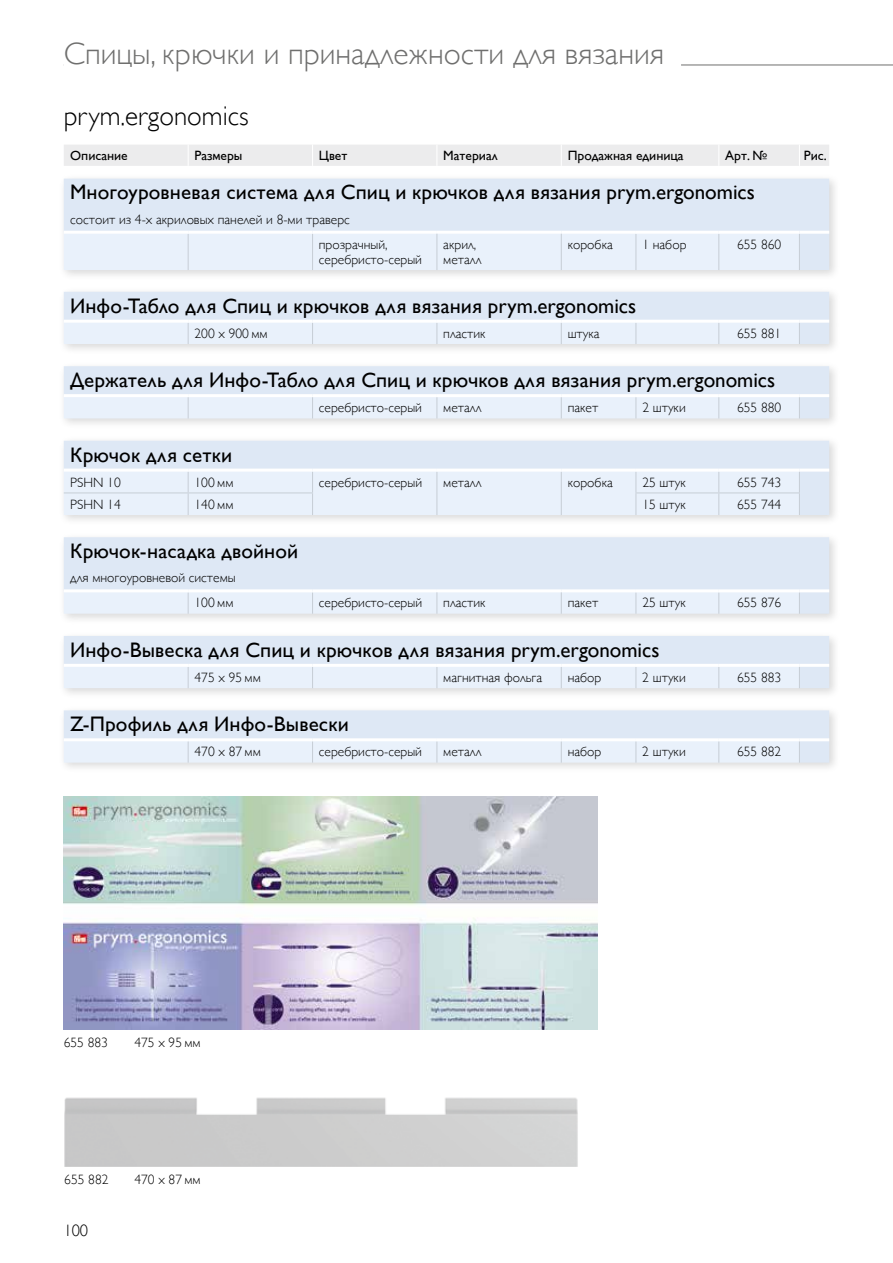
<style>
.page{position:relative;width:893px;height:1263px;background:#fff}
.page>*{position:absolute;margin:0;border:0;box-sizing:border-box;transform-origin:0 0}
.t1{font:300 31.5px "Gill Sans";color:#6f6f6e}
.t2{font:300 27px "Gill Sans";color:#000}
.t3{font:21px "Gill Sans";letter-spacing:.005em;color:#000}
.t4{font:300 16.5px "Gill Sans";color:#000}
.t5{font:300 13.5px/24.9px "Gill Sans";color:#000}
.t6{font:13.5px "Gill Sans";color:#000}
</style>
<div class="page">
<img style="left:64px;top:797px;width:533px;height:233px">
<img style="left:64px;top:1097px;width:514px;height:69px">
<hr style="left:64px;top:65px;width:829px;height:1px;background:#6f6f6e">
<div style="left:64px;top:60px;width:617px;height:8px;background:#fff"></div>
<div style="left:59px;top:173px;width:781px;height:108px;background:#000;opacity:.15"></div>
<div style="left:64px;top:179px;width:765px;height:91px;background:#dee8f5"></div>
<div style="left:64px;top:234px;width:735px;height:36px;background:#e9f1fb"></div>
<hr style="left:188px;top:234px;width:1px;height:36px;background:#c8cfd7">
<hr style="left:312px;top:234px;width:1px;height:36px;background:#c8cfd7">
<hr style="left:635px;top:234px;width:1px;height:36px;background:#c8cfd7">
<hr style="left:718px;top:234px;width:1px;height:36px;background:#c8cfd7">
<hr style="left:799px;top:234px;width:1px;height:36px;background:#c8cfd7">
<hr style="left:64px;top:231px;width:124px;height:3px;background:#fff">
<hr style="left:188px;top:231px;width:125px;height:3px;background:#fff">
<hr style="left:313px;top:231px;width:124px;height:3px;background:#fff">
<hr style="left:437px;top:231px;width:124px;height:3px;background:#fff">
<hr style="left:561px;top:231px;width:75px;height:3px;background:#fff">
<hr style="left:636px;top:231px;width:83px;height:3px;background:#fff">
<hr style="left:719px;top:231px;width:80px;height:3px;background:#fff">
<hr style="left:799px;top:231px;width:30px;height:3px;background:#fff">
<hr style="left:561px;top:234px;width:1px;height:36px;background:#c8cfd7">
<hr style="left:436px;top:234px;width:1px;height:36px;background:#c8cfd7">
<div style="left:59px;top:286px;width:781px;height:69px;background:#000;opacity:.15"></div>
<svg style="left:64px;top:292px;width:765px;height:52px;background:#e2ebf7"></svg>
<hr style="left:64px;top:320px;width:124px;height:3px;background:#fff">
<hr style="left:188px;top:320px;width:125px;height:3px;background:#fff">
<hr style="left:313px;top:320px;width:124px;height:3px;background:#fff">
<hr style="left:437px;top:320px;width:124px;height:3px;background:#fff">
<hr style="left:561px;top:320px;width:75px;height:3px;background:#fff">
<hr style="left:636px;top:320px;width:83px;height:3px;background:#fff">
<hr style="left:719px;top:320px;width:80px;height:3px;background:#fff">
<hr style="left:799px;top:320px;width:30px;height:3px;background:#fff">
<div style="left:59px;top:361px;width:781px;height:69px;background:#000;opacity:.15"></div>
<svg style="left:64px;top:366px;width:765px;height:52px;background:#e2ebf7"></svg>
<hr style="left:64px;top:394px;width:124px;height:3px;background:#fff">
<hr style="left:188px;top:394px;width:125px;height:3px;background:#fff">
<hr style="left:313px;top:394px;width:124px;height:3px;background:#fff">
<hr style="left:437px;top:394px;width:124px;height:3px;background:#fff">
<hr style="left:561px;top:394px;width:75px;height:3px;background:#fff">
<hr style="left:636px;top:394px;width:83px;height:3px;background:#fff">
<hr style="left:719px;top:394px;width:80px;height:3px;background:#fff">
<hr style="left:799px;top:394px;width:30px;height:3px;background:#fff">
<div style="left:59px;top:532px;width:781px;height:93px;background:#000;opacity:.15"></div>
<div style="left:64px;top:537px;width:765px;height:77px;background:#dee8f5"></div>
<hr style="left:64px;top:589px;width:124px;height:3px;background:#fff">
<hr style="left:188px;top:589px;width:125px;height:3px;background:#fff">
<hr style="left:313px;top:589px;width:124px;height:3px;background:#fff">
<hr style="left:437px;top:589px;width:124px;height:3px;background:#fff">
<hr style="left:561px;top:589px;width:75px;height:3px;background:#fff">
<hr style="left:636px;top:589px;width:83px;height:3px;background:#fff">
<hr style="left:719px;top:589px;width:80px;height:3px;background:#fff">
<hr style="left:799px;top:589px;width:30px;height:3px;background:#fff">
<div style="left:64px;top:592px;width:736px;height:22px;background:#e9f1fb"></div>
<div style="left:59px;top:631px;width:781px;height:68px;background:#000;opacity:.15"></div>
<svg style="left:64px;top:636px;width:765px;height:52px;background:#e2ebf7"></svg>
<hr style="left:64px;top:664px;width:124px;height:3px;background:#fff">
<hr style="left:188px;top:664px;width:125px;height:3px;background:#fff">
<hr style="left:313px;top:664px;width:124px;height:3px;background:#fff">
<hr style="left:437px;top:664px;width:124px;height:3px;background:#fff">
<hr style="left:561px;top:664px;width:75px;height:3px;background:#fff">
<hr style="left:636px;top:664px;width:83px;height:3px;background:#fff">
<hr style="left:719px;top:664px;width:80px;height:3px;background:#fff">
<hr style="left:799px;top:664px;width:30px;height:3px;background:#fff">
<div style="left:59px;top:705px;width:781px;height:69px;background:#000;opacity:.15"></div>
<svg style="left:64px;top:710px;width:765px;height:53px;background:#e2ebf7"></svg>
<hr style="left:64px;top:738px;width:124px;height:3px;background:#fff">
<hr style="left:188px;top:738px;width:125px;height:3px;background:#fff">
<hr style="left:313px;top:738px;width:124px;height:3px;background:#fff">
<hr style="left:437px;top:738px;width:124px;height:3px;background:#fff">
<hr style="left:561px;top:738px;width:75px;height:3px;background:#fff">
<hr style="left:636px;top:738px;width:83px;height:3px;background:#fff">
<hr style="left:719px;top:738px;width:80px;height:3px;background:#fff">
<hr style="left:799px;top:738px;width:30px;height:3px;background:#fff">
<div style="left:59px;top:435px;width:781px;height:91px;background:#000;opacity:.15"></div>
<div style="left:64px;top:441px;width:765px;height:74px;background:#dee8f5"></div>
<div style="left:64px;top:472px;width:736px;height:43px;background:#e9f1fb"></div>
<hr style="left:635px;top:492px;width:84px;height:1px;background:#c8cfd7">
<hr style="left:719px;top:492px;width:81px;height:1px;background:#c8cfd7">
<hr style="left:64px;top:469px;width:124px;height:3px;background:#fff">
<hr style="left:188px;top:469px;width:125px;height:3px;background:#fff">
<hr style="left:313px;top:469px;width:124px;height:3px;background:#fff">
<hr style="left:437px;top:469px;width:124px;height:3px;background:#fff">
<hr style="left:561px;top:469px;width:75px;height:3px;background:#fff">
<hr style="left:636px;top:469px;width:83px;height:3px;background:#fff">
<hr style="left:719px;top:469px;width:80px;height:3px;background:#fff">
<hr style="left:799px;top:469px;width:30px;height:3px;background:#fff">
<div style="left:64px;top:145px;width:765px;height:21px;background:#ececed"></div>
<h1 class="t1" style="left:64px;top:36px;width:602px">Спицы, крючки и принадлежности для вязания</h1>
<h2 class="t2" style="left:64px;top:100px;width:186px">prym.ergonomics</h2>
<p class="t6" style="left:70px;top:147px;width:59px">Описание</p>
<p class="t6" style="left:195px;top:147px;width:49px">Размеры</p>
<p class="t6" style="left:319px;top:147px;width:30px">Цвет</p>
<p class="t6" style="left:443px;top:147px;width:56px">Материал</p>
<p class="t6" style="left:568px;top:147px;width:118px">Продажная единица</p>
<p class="t6" style="left:725px;top:147px;width:43px">Aрт. №</p>
<p class="t6" style="left:804px;top:147px;width:24px">Pис.</p>
<h3 class="t3" style="left:70px;top:180px;width:686px">Многоуровневая система для Спиц и крючков для вязания prym.ergonomics</h3>
<p class="t5" style="left:319px;top:207px;width:70px;text-indent:-249px">состоит из 4-х акриловых панелей и 8-ми траверс прозрачный,</p>
<p class="t5" style="left:319px;top:247px;width:105px">серебристо-серый</p>
<p class="t5" style="left:443px;top:237px;width:40px;line-height:15px">акрил, металл</p>
<p class="t5" style="left:568px;top:232px;width:47px">коробка</p>
<p class="t5" style="left:642px;top:232px;width:46px">1 набор</p>
<p class="t5" style="left:737px;top:232px;width:46px">655 860</p>
<h3 class="t3" style="left:70px;top:293px;width:568px">Инфо-Табло для Спиц и крючков для вязания prym.ergonomics</h3>
<p class="t5" style="left:195px;top:321px;width:75px">200 x 900 мм</p>
<p class="t5" style="left:443px;top:321px;width:44px">пластик</p>
<p class="t5" style="left:568px;top:321px;width:33px">штука</p>
<p class="t5" style="left:737px;top:321px;width:46px">655 881</p>
<h3 class="t3" style="left:70px;top:368px;width:707px">Держатель для Инфо-Табло для Спиц и крючков для вязания prym.ergonomics</h3>
<p class="t5" style="left:319px;top:395px;width:105px">серебристо-серый</p>
<p class="t5" style="left:443px;top:395px;width:40px">металл</p>
<p class="t5" style="left:568px;top:395px;width:32px">пакет</p>
<p class="t5" style="left:642px;top:395px;width:45px">2 штуки</p>
<p class="t5" style="left:737px;top:395px;width:46px">655 880</p>
<h3 class="t3" style="left:70px;top:442px;width:163px">Крючок для сетки</h3>
<p class="t5" style="left:70px;top:470px;width:52px">PSHN 10</p>
<p class="t5" style="left:195px;top:470px;width:40px">100 мм</p>
<p class="t5" style="left:319px;top:470px;width:105px">серебристо-серый</p>
<p class="t5" style="left:443px;top:470px;width:40px">металл</p>
<p class="t5" style="left:568px;top:470px;width:47px">коробка</p>
<p class="t5" style="left:642px;top:470px;width:45px">25 штук</p>
<p class="t5" style="left:737px;top:470px;width:46px">655 743</p>
<p class="t5" style="left:70px;top:492px;width:52px">PSHN 14</p>
<p class="t5" style="left:195px;top:492px;width:40px">140 мм</p>
<p class="t5" style="left:642px;top:492px;width:45px">15 штук</p>
<p class="t5" style="left:737px;top:492px;width:46px">655 744</p>
<h3 class="t3" style="left:70px;top:539px;width:230px">Крючок-насадка двойной</h3>
<p class="t5" style="left:70px;top:565px;width:167px;text-align:right">для многоуровневой системы<br>100 мм</p>
<p class="t5" style="left:319px;top:590px;width:105px">серебристо-серый</p>
<p class="t5" style="left:443px;top:590px;width:44px">пластик</p>
<p class="t5" style="left:568px;top:590px;width:32px">пакет</p>
<p class="t5" style="left:642px;top:590px;width:45px">25 штук</p>
<p class="t5" style="left:737px;top:590px;width:46px">655 876</p>
<h3 class="t3" style="left:70px;top:637px;width:591px">Инфо-Вывеска для Спиц и крючков для вязания prym.ergonomics</h3>
<p class="t5" style="left:195px;top:665px;width:68px">475 x 95 мм</p>
<p class="t5" style="left:443px;top:665px;width:100px">магнитная фольга</p>
<p class="t5" style="left:568px;top:665px;width:35px">набор</p>
<p class="t5" style="left:642px;top:665px;width:45px">2 штуки</p>
<p class="t5" style="left:737px;top:665px;width:46px">655 883</p>
<h3 class="t3" style="left:70px;top:712px;width:280px">Z-Профиль для Инфо-Вывески</h3>
<p class="t5" style="left:195px;top:739px;width:68px">470 x 87 мм</p>
<p class="t5" style="left:319px;top:739px;width:105px">серебристо-серый</p>
<p class="t5" style="left:443px;top:739px;width:40px">металл</p>
<p class="t5" style="left:568px;top:739px;width:35px">набор</p>
<p class="t5" style="left:642px;top:739px;width:45px">2 штуки</p>
<p class="t5" style="left:737px;top:739px;width:46px">655 882</p>
<p class="t5" style="left:64px;top:1030px;width:46px">655 883</p>
<p class="t5" style="left:134px;top:1030px;width:68px">475 x 95 мм</p>
<p class="t5" style="left:64px;top:1166px;width:46px">655 882</p>
<p class="t4" style="left:64px;top:1221px;width:26px">100</p>
<p class="t5" style="left:134px;top:1166px;width:68px">470 x 87 мм</p>
</div>
